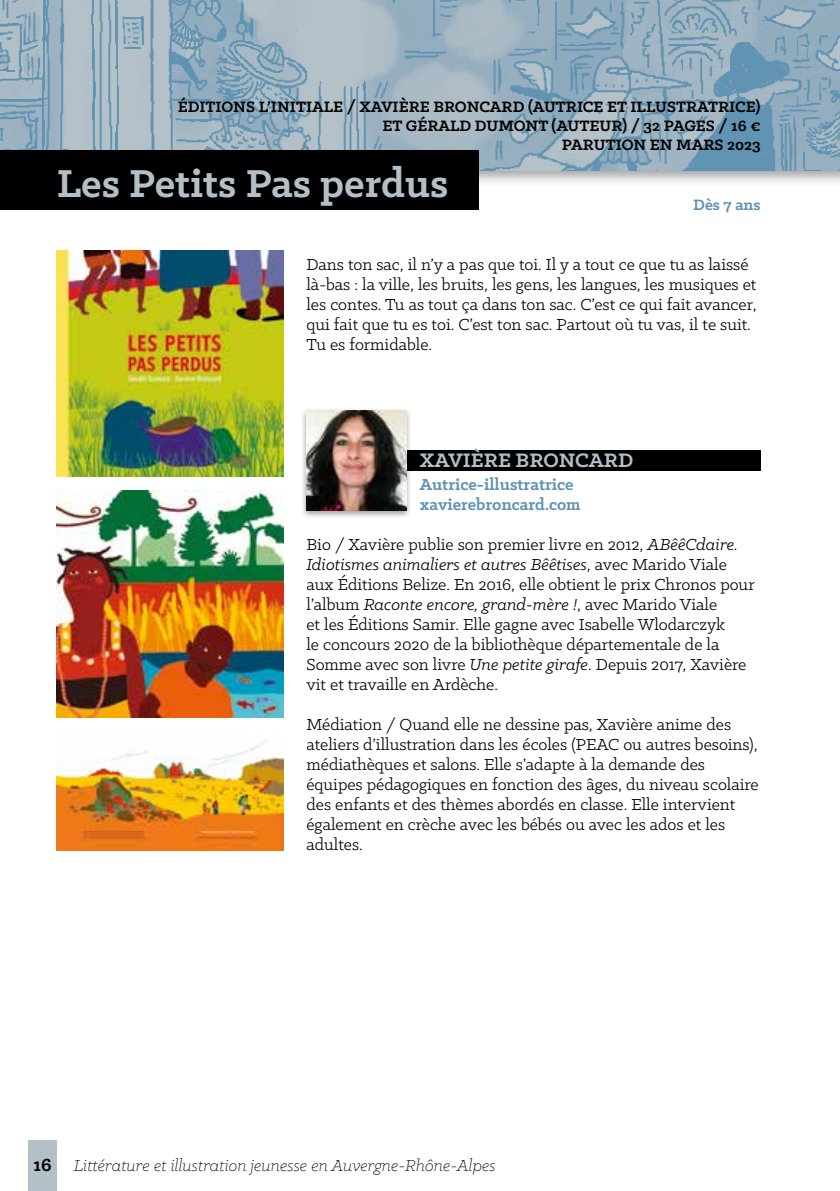
<style>
.page{position:relative;width:840px;height:1191px;background:#fff}
.page>*{position:absolute;margin:0;border:0;box-sizing:border-box;transform-origin:0 0}
.t1{font:700 44px "Klinic Slab";color:#b4c0c7}
.t2{font:700 22px "Klinic Slab";color:#b4c0c7}
.t3{font:18px/20px "Klinic Slab";color:#000}
.t4{font:italic 300 18px "Klinic Slab";color:#000}
.t5{font:700 18px/20px "Klinic Slab";color:#5f93b1}
.t6{font:700 17px/19px "Klinic Slab";color:#000;text-align:right}
.t7{font:700 17px "Klinic Slab";color:#5f93b1}
.s1{font-style:italic}
.s2{font-weight:700;font-style:normal;font-size:20px}
</style>
<div class="page">
<div style="left:0;top:0;width:839px;height:188px;background:#000;opacity:.4"></div>
<img style="left:0;top:0;width:839px;height:170px">
<div style="left:28px;top:1140px;width:29px;height:51px;background:#b4c0c7"></div>
<img style="left:57px;top:250px;width:226px;height:227px">
<img style="left:57px;top:490px;width:226px;height:227px">
<img style="left:57px;top:740px;width:226px;height:110px">
<div style="left:0;top:150px;width:478px;height:60px;background:#000"></div>
<div style="left:354px;top:450px;width:406px;height:20px;background:#000"></div>
<div style="left:300px;top:407px;width:112px;height:112px;background:#000;opacity:.4"></div>
<img style="left:306px;top:410px;width:100px;height:100px">
<p class="t6" style="left:178px;top:97px;width:584px">ÉDITIONS L’INITIALE / XAVIÈRE BRONCARD (AUTRICE ET ILLUSTRATRICE)<br>ET GÉRALD DUMONT (AUTEUR) / 32 PAGES / 16 €<br>PARUTION EN MARS 2023</p>
<h1 class="t1" style="left:57px;top:154px;width:393px">Les Petits Pas perdus</h1>
<p class="t7" style="left:693px;top:194px;width:69px">Dès 7 ans</p>
<p class="t3" style="left:306px;top:254px;width:451px">Dans ton sac, il n’y a pas que toi. Il y a tout ce que tu as laissé là-bas : la ville, les bruits, les gens, les langues, les musiques et les contes. Tu as tout ça dans ton sac. C’est ce qui fait avancer, qui fait que tu es toi. C’est ton sac. Partout où tu vas, il te suit.<br>Tu es formidable.</p>
<p class="t2" style="left:420px;top:446px;width:215px">XAVIÈRE BRONCARD</p>
<p class="t5" style="left:420px;top:474px;width:162px">Autrice-illustratrice xavierebroncard.com</p>
<p class="t3" style="left:306px;top:534px;width:449px">Bio / Xavière publie son premier livre en 2012, <span class="s1">ABêêCdaire.<br>Idiotismes animaliers et autres Bêêtises</span>, avec Marido Viale aux Éditions Belize. En 2016, elle obtient le prix Chronos pour l’album <span class="s1">Raconte encore, grand-mère !</span>, avec Marido Viale<br>et les Éditions Samir. Elle gagne avec Isabelle Wlodarczyk<br>le concours 2020 de la bibliothèque départementale de la Somme avec son livre <span class="s1">Une petite girafe</span>. Depuis 2017, Xavière vit et travaille en Ardèche.</p>
<p class="t3" style="left:306px;top:714px;width:453px">Médiation / Quand elle ne dessine pas, Xavière anime des ateliers d’illustration dans les écoles (PEAC ou autres besoins), médiathèques et salons. Elle s’adapte à la demande des équipes pédagogiques en fonction des âges, du niveau scolaire des enfants et des thèmes abordés en classe. Elle intervient également en crèche avec les bébés ou avec les ados et les adultes.</p>
<p class="t4" style="left:33px;top:1153px;width:463px"><span class="s2">16</span> Littérature et illustration jeunesse en Auvergne-Rhône-Alpes</p>
</div>
